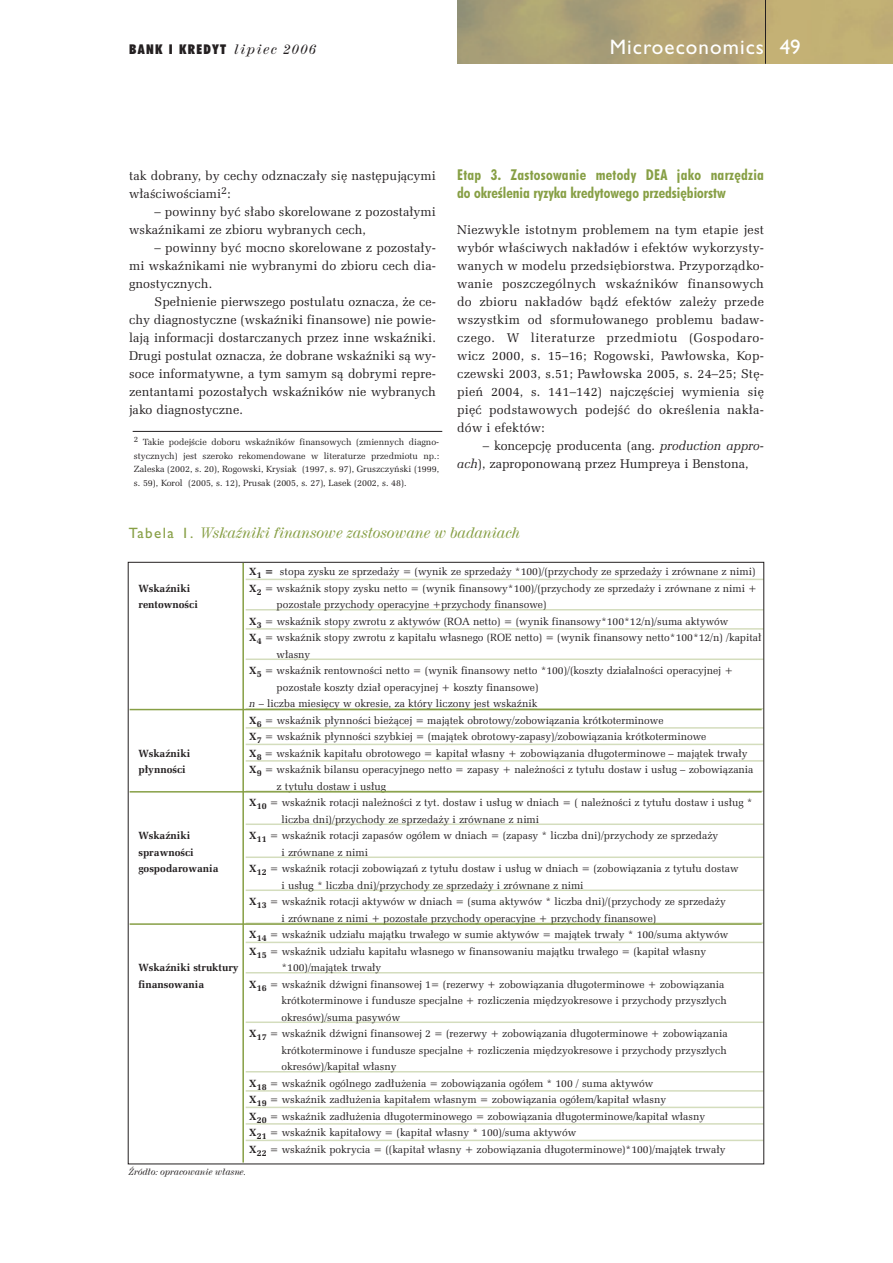
<style>
.page{position:relative;width:893px;height:1263px;background:#fff}
.page>*{position:absolute;margin:0;border:0;box-sizing:border-box;transform-origin:0 0}
.t1{font:21px "Gill Sans PL";letter-spacing:.05em;color:#fff}
.t2{font:700 condensed 15px/18px "Futura PL";color:#879f45}
.t3{font:italic 15px "Century 725 PL";letter-spacing:-.005em;color:#879f45;scale:.95 1}
.t4{font:900 condensed 13.5px "Futura PL";letter-spacing:.1em;color:#231f20}
.t5{font:12.75px/18px "Zapf Elliptical 711 PL";letter-spacing:.005em;color:#231f20}
.t6{font:10.5px "Zapf Elliptical 711 PL";color:#231f20}
.t7{font:700 10.5px/16.5px "Zapf Elliptical 711 PL";color:#231f20}
.t8{font:9px/13.5px "Zapf Elliptical 711 PL";color:#231f20;text-align:justify}
.t9{font:italic 9px "Century 725 PL";color:#231f20;scale:.95 1}
.s1{font-family:"Century 725 PL";font-weight:400;font-style:italic;font-stretch:normal}
.s2{font-style:italic}
.s3{font-family:"Gill Sans PL";font-style:normal}
.s4{font-family:"Zapf Ellipt EU";font-weight:700}
</style>
<div class="page">
<hr style="left:765px;top:0;width:1px;height:64px;background:#231f20">
<hr style="left:246px;top:579px;width:517px;height:1px;background:#d4ddbd">
<hr style="left:246px;top:609px;width:517px;height:2px;background:#d4ddbd">
<hr style="left:246px;top:628px;width:517px;height:2px;background:#d4ddbd">
<hr style="left:246px;top:659px;width:517px;height:1px;background:#d4ddbd">
<hr style="left:246px;top:708px;width:517px;height:2px;background:#d4ddbd">
<hr style="left:246px;top:727px;width:517px;height:2px;background:#d4ddbd">
<hr style="left:246px;top:744px;width:517px;height:1px;background:#d4ddbd">
<hr style="left:246px;top:760px;width:517px;height:2px;background:#d4ddbd">
<hr style="left:246px;top:824px;width:517px;height:1px;background:#d4ddbd">
<hr style="left:246px;top:857px;width:517px;height:1px;background:#d4ddbd">
<hr style="left:246px;top:890px;width:517px;height:1px;background:#d4ddbd">
<hr style="left:246px;top:942px;width:517px;height:1px;background:#d4ddbd">
<hr style="left:246px;top:972px;width:517px;height:2px;background:#d4ddbd">
<hr style="left:246px;top:1022px;width:517px;height:1px;background:#d4ddbd">
<hr style="left:246px;top:1071px;width:517px;height:2px;background:#d4ddbd">
<hr style="left:246px;top:1090px;width:517px;height:2px;background:#d4ddbd">
<hr style="left:246px;top:1107px;width:517px;height:1px;background:#d4ddbd">
<hr style="left:246px;top:1123px;width:517px;height:2px;background:#d4ddbd">
<hr style="left:246px;top:1140px;width:517px;height:1px;background:#d4ddbd">
<hr style="left:242px;top:563px;width:2px;height:600px;background:#879f45">
<hr style="left:130px;top:709px;width:632px;height:1px;background:#879f45">
<hr style="left:130px;top:791px;width:632px;height:2px;background:#879f45">
<hr style="left:130px;top:923px;width:632px;height:2px;background:#879f45">
<hr style="left:133px;top:431px;width:309px;height:1px;background:#231f20">
<p class="t4" style="left:129px;top:43px;width:189px">BANK I KREDYT <span class="s1">lipiec 2006</span></p>
<h1 class="t1" style="left:610px;top:39px;width:192px">Microeconomics 49</h1>
<p class="t5" style="left:129px;top:168px;width:308px">tak dobrany, by cechy odznacza∏y si´ nast´pujàcymi w∏aÊciwoÊciami<sup>2</sup>:</p>
<p class="t5" style="left:129px;top:204px;width:308px;text-indent:26px">– powinny byç s∏abo skorelowane z pozosta∏ymi wskaênikami ze zbioru wybranych cech,</p>
<p class="t5" style="left:129px;top:240px;width:308px;text-align:justify;text-indent:26px">– powinny byç mocno skorelowane z pozosta∏y&shy;mi wskaênikami nie wybranymi do zbioru cech dia&shy;gnostycznych.</p>
<p class="t5" style="left:129px;top:294px;width:308px;text-align:justify;text-indent:26px">Spe∏nienie pierwszego postulatu oznacza, ˝e ce&shy;chy diagnostyczne (wskaêniki finansowe) nie powie&shy;lajà informacji dostarczanych przez inne wskaêniki.<br>Drugi postulat oznacza, ˝e dobrane wskaêniki sà wy&shy;soce informatywne, a tym samym sà dobrymi repre&shy;zentantami pozosta∏ych wskaêników nie wybranych jako diagnostyczne.</p>
<p class="t8" style="left:134px;top:436px;width:307px"><sup>2</sup> Takie podejÊcie doboru wskaêników finansowych (zmiennych diagno&shy;stycznych) jest szeroko rekomendowane w literaturze przedmiotu np.:<br>Zaleska (2002, s. 20), Rogowski, Krysiak (1997, s. 97), Gruszczyƒski (1999, s. 59), Korol (2005, s. 12), Prusak (2005, s. 27), Lasek (2002, s. 48).</p>
<h2 class="t2" style="left:457px;top:167px;width:308px">Etap 3. Zastosowanie metody DEA jako narz´dzia do okreÊlenia ryzyka kredytowego przedsi´biorstw</h2>
<p class="t5" style="left:457px;top:222px;width:308px;text-align:justify">Niezwykle istotnym problemem na tym etapie jest wybór w∏aÊciwych nak∏adów i efektów wykorzysty&shy;wanych w modelu przedsi´biorstwa. Przyporzàdko&shy;wanie poszczególnych wskaêników finansowych do zbioru nak∏adów bàdê efektów zale˝y przede wszystkim od sformu∏owanego problemu badaw&shy;czego. W literaturze przedmiotu (Gospodaro&shy;wicz 2000, s. 15–16; Rogowski, Paw∏owska, Kop&shy;czewski 2003, s.51; Paw∏owska 2005, s. 24–25; St´- pieƒ 2004, s. 141–142) najcz´Êciej wymienia si´ pi´ç podstawowych podejÊç do okreÊlenia nak∏a&shy;dów i efektów:</p>
<p class="t5" style="left:457px;top:438px;width:308px;text-indent:26px">– koncepcj´ producenta (ang. <span class="s2">production appro&shy;ach</span>), zaproponowanà przez Humpreya i Benstona,</p>
<h2 class="t3" style="left:129px;top:527px;width:413px"><span class="s3">Tabela 1.</span> Wskaêniki finansowe zastosowane w badaniach</h2>
<p class="t6" style="left:249px;top:567px;width:508px"><span class="s4">X</span><sub>1</sub> <span class="s4">=</span> stopa zysku ze sprzeda˝y = (wynik ze sprzeda˝y *100)/(przychody ze sprzeda˝y i zrównane z nimi)</p>
<p class="t6" style="left:249px;top:583px;width:509px"><span class="s4">X</span><sub>2</sub> = wskaênik stopy zysku netto = (wynik finansowy*100)/(przychody ze sprzeda˝y i zrównane z nimi +</p>
<p class="t6" style="left:277px;top:600px;width:271px">pozosta∏e przychody operacyjne +przychody finansowe)</p>
<p class="t6" style="left:249px;top:616px;width:481px"><span class="s4">X</span><sub>3</sub> = wskaênik stopy zwrotu z aktywów (ROA netto) = (wynik finansowy*100*12/n)/suma aktywów</p>
<p class="t6" style="left:249px;top:633px;width:514px"><span class="s4">X</span><sub>4</sub> = wskaênik stopy zwrotu z kapita∏u w∏asnego (ROE netto) = (wynik finansowy netto*100*12/n) /kapita∏</p>
<p class="t6" style="left:277px;top:649px;width:35px">w∏asny</p>
<p class="t6" style="left:249px;top:666px;width:485px"><span class="s4">X</span><sub>5</sub> = wskaênik rentownoÊci netto = (wynik finansowy netto *100)/(koszty dzia∏alnoÊci operacyjnej +</p>
<p class="t6" style="left:277px;top:682px;width:263px">pozosta∏e koszty dzia∏ operacyjnej + koszty finansowe)</p>
<p class="t6" style="left:249px;top:699px;width:290px"><span class="s2">n</span> – liczba miesi´cy w okresie, za który liczony jest wskaênik</p>
<p class="t6" style="left:249px;top:715px;width:416px"><span class="s4">X</span><sub>6</sub> = wskaênik p∏ynnoÊci bie˝àcej = majàtek obrotowy/zobowiàzania krótkoterminowe</p>
<p class="t6" style="left:249px;top:732px;width:458px"><span class="s4">X</span><sub>7</sub> = wskaênik p∏ynnoÊci szybkiej = (majàtek obrotowy-zapasy)/zobowiàzania krótkoterminowe</p>
<p class="t6" style="left:249px;top:748px;width:499px"><span class="s4">X</span><sub>8</sub> = wskaênik kapita∏u obrotowego = kapita∏ w∏asny + zobowiàzania d∏ugoterminowe – majàtek trwa∏y</p>
<p class="t6" style="left:249px;top:765px;width:506px"><span class="s4">X</span><sub>9</sub> = wskaênik bilansu operacyjnego netto = zapasy + nale˝noÊci z tytu∏u dostaw i us∏ug – zobowiàzania</p>
<p class="t6" style="left:277px;top:781px;width:111px">z tytu∏u dostaw i us∏ug</p>
<p class="t6" style="left:249px;top:798px;width:505px"><span class="s4">X</span><sub>10</sub> = wskaênik rotacji nale˝noÊci z tyt. dostaw i us∏ug w dniach = ( nale˝noÊci z tytu∏u dostaw i us∏ug *</p>
<p class="t6" style="left:281px;top:814px;width:259px">liczba dni)/przychody ze sprzeda˝y i zrównane z nimi</p>
<p class="t6" style="left:249px;top:831px;width:470px"><span class="s4">X</span><sub>11</sub> = wskaênik rotacji zapasów ogó∏em w dniach = (zapasy * liczba dni)/przychody ze sprzeda˝y</p>
<p class="t6" style="left:281px;top:847px;width:88px">i zrównane z nimi</p>
<p class="t6" style="left:249px;top:864px;width:491px"><span class="s4">X</span><sub>12</sub> = wskaênik rotacji zobowiàzaƒ z tytu∏u dostaw i us∏ug w dniach = (zobowiàzania z tytu∏u dostaw</p>
<p class="t6" style="left:281px;top:880px;width:304px">i us∏ug * liczba dni)/przychody ze sprzeda˝y i zrównane z nimi</p>
<p class="t6" style="left:249px;top:897px;width:478px"><span class="s4">X</span><sub>13</sub> = wskaênik rotacji aktywów w dniach = (suma aktywów * liczba dni)/(przychody ze sprzeda˝y</p>
<p class="t6" style="left:281px;top:913px;width:376px">i zrównane z nimi + pozosta∏e przychody operacyjne + przychody finansowe)</p>
<p class="t6" style="left:249px;top:930px;width:480px"><span class="s4">X</span><sub>14</sub> = wskaênik udzia∏u majàtku trwa∏ego w sumie aktywów = majàtek trwa∏y * 100/suma aktywów</p>
<p class="t6" style="left:249px;top:946px;width:458px"><span class="s4">X</span><sub>15</sub> = wskaênik udzia∏u kapita∏u w∏asnego w finansowaniu majàtku trwa∏ego = (kapita∏ w∏asny</p>
<p class="t6" style="left:281px;top:963px;width:101px">*100)/majàtek trwa∏y</p>
<p class="t6" style="left:249px;top:979px;width:477px"><span class="s4">X</span><sub>16</sub> = wskaênik dêwigni finansowej 1= (rezerwy + zobowiàzania d∏ugoterminowe + zobowiàzania</p>
<p class="t6" style="left:281px;top:996px;width:447px">krótkoterminowe i fundusze specjalne + rozliczenia mi´dzyokresowe i przychody przysz∏ych</p>
<p class="t6" style="left:281px;top:1012px;width:120px">okresów)/suma pasywów</p>
<p class="t6" style="left:249px;top:1029px;width:480px"><span class="s4">X</span><sub>17</sub> = wskaênik dêwigni finansowej 2 = (rezerwy + zobowiàzania d∏ugoterminowe + zobowiàzania</p>
<p class="t6" style="left:281px;top:1045px;width:447px">krótkoterminowe i fundusze specjalne + rozliczenia mi´dzyokresowe i przychody przysz∏ych</p>
<p class="t6" style="left:281px;top:1062px;width:116px">okresów)/kapita∏ w∏asny</p>
<p class="t6" style="left:249px;top:1078px;width:405px"><span class="s4">X</span><sub>18</sub> = wskaênik ogólnego zad∏u˝enia = zobowiàzania ogó∏em * 100 / suma aktywów</p>
<p class="t6" style="left:249px;top:1095px;width:418px"><span class="s4">X</span><sub>19</sub> = wskaênik zad∏u˝enia kapita∏em w∏asnym = zobowiàzania ogó∏em/kapita∏ w∏asny</p>
<p class="t6" style="left:249px;top:1111px;width:457px"><span class="s4">X</span><sub>20</sub> = wskaênik zad∏u˝enia d∏ugoterminowego = zobowiàzania d∏ugoterminowe/kapita∏ w∏asny</p>
<p class="t6" style="left:249px;top:1128px;width:328px"><span class="s4">X</span><sub>21</sub> = wskaênik kapita∏owy = (kapita∏ w∏asny * 100)/suma aktywów</p>
<p class="t6" style="left:249px;top:1144px;width:477px"><span class="s4">X</span><sub>22</sub> = wskaênik pokrycia = ((kapita∏ w∏asny + zobowiàzania d∏ugoterminowe)*100)/majàtek trwa∏y</p>
<p class="t9" style="left:129px;top:1169px;width:125px">èród∏o: opracowanie w∏asne.</p>
<p class="t7" style="left:138px;top:581px;width:61px">Wskaêniki rentownoÊci</p>
<p class="t7" style="left:138px;top:746px;width:53px">Wskaêniki p∏ynnoÊci</p>
<p class="t7" style="left:138px;top:828px;width:82px">Wskaêniki sprawnoÊci gospodarowania</p>
<p class="t7" style="left:138px;top:960px;width:102px">Wskaêniki struktury finansowania</p>
</div>
